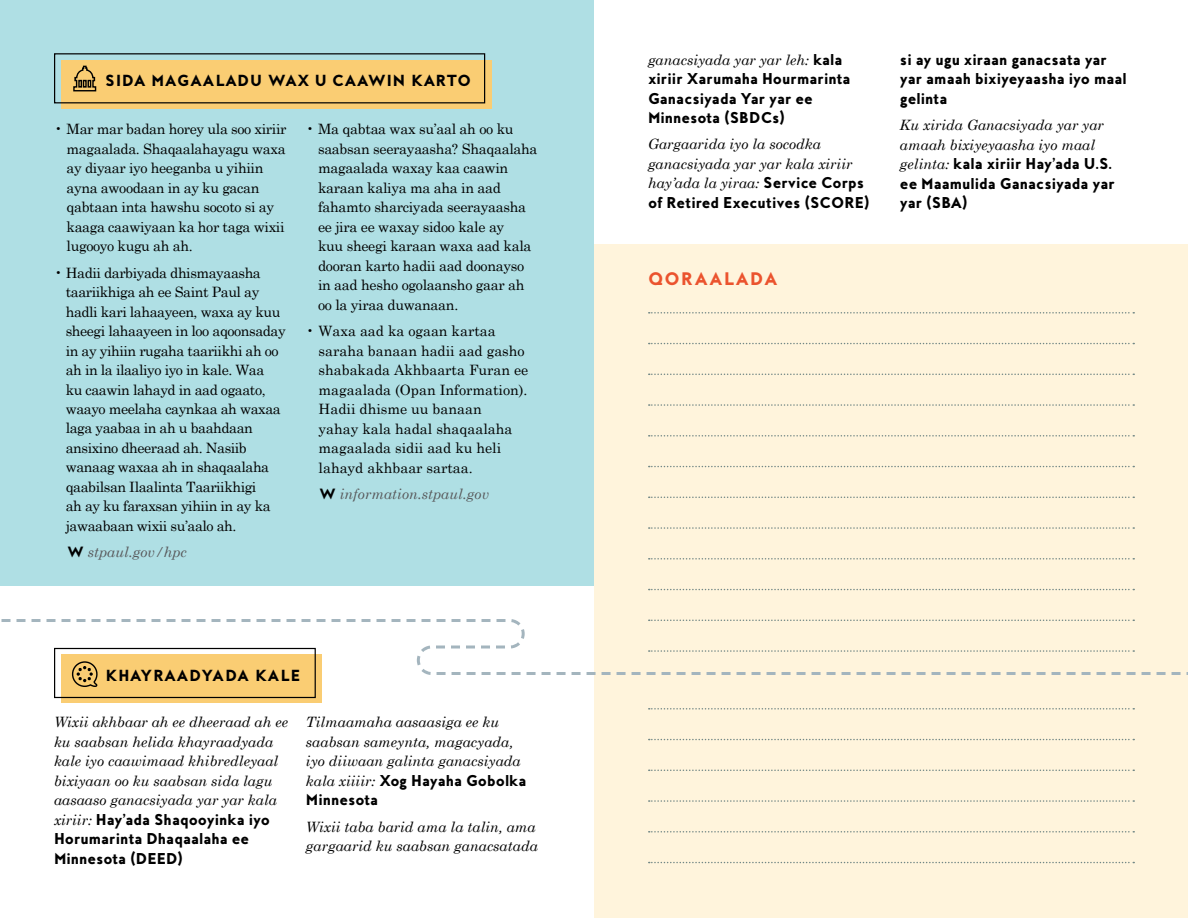
<style>
.page{position:relative;width:1188px;height:918px;background:#fff}
.page>*{position:absolute;margin:0;border:0;box-sizing:border-box;transform-origin:0 0}
.t1{font:900 16.5px "MB Empire";letter-spacing:.075em;color:#eb532e}
.t2{font:900 14.55px "MB Empire";letter-spacing:.025em;color:#000}
.t3{font:14.25px/19.5px "Century Schoolbook";letter-spacing:-.025em;color:#000}
.t4{font:italic 14.25px/19.5px "Century Schoolbook";color:#000}
.t5{font:900 14.25px/19.5px "MB Empire";color:#000}
.t6{font:14.25px/19.5px "Century Schoolbook";color:#000}
.t7{font:italic 14.25px "Century Schoolbook";color:#58595b}
.s1{font-family:"MB Empire";font-weight:900;font-style:normal;font-size:13.5px;color:#000}
.s2{font-family:"Century Schoolbook";font-weight:400;font-style:italic}
.s3{font-family:"MB Empire";font-weight:900;font-style:normal}
</style>
<div class="page">
<div style="left:0;top:0;width:594px;height:585px;background:#afdfe4"></div>
<div style="left:594px;top:244px;width:594px;height:674px;background:#fff4dc"></div>
<div style="left:61px;top:60px;width:430px;height:49px;background:#facd73"></div>
<div style="left:54px;top:53px;width:431px;height:50px;border:1px solid #000"></div>
<svg style="left:73px;top:65px;width:24px;height:27px"></svg>
<div style="left:61px;top:654px;width:261px;height:49px;background:#facd73"></div>
<div style="left:54px;top:648px;width:262px;height:50px;border:1px solid #000"></div>
<svg style="left:649px;top:312px;width:485px;height:2px"></svg>
<svg style="left:649px;top:343px;width:485px;height:1px"></svg>
<svg style="left:649px;top:374px;width:485px;height:1px"></svg>
<svg style="left:649px;top:404px;width:485px;height:2px"></svg>
<svg style="left:649px;top:435px;width:485px;height:2px"></svg>
<svg style="left:649px;top:466px;width:485px;height:1px"></svg>
<svg style="left:649px;top:497px;width:485px;height:1px"></svg>
<svg style="left:649px;top:527px;width:485px;height:2px"></svg>
<svg style="left:649px;top:558px;width:485px;height:2px"></svg>
<svg style="left:649px;top:589px;width:485px;height:1px"></svg>
<svg style="left:1px;top:619px;width:1187px;height:69px"></svg>
<svg style="left:649px;top:708px;width:485px;height:2px"></svg>
<svg style="left:649px;top:739px;width:485px;height:1px"></svg>
<svg style="left:649px;top:770px;width:485px;height:1px"></svg>
<svg style="left:649px;top:800px;width:485px;height:2px"></svg>
<svg style="left:649px;top:831px;width:485px;height:2px"></svg>
<svg style="left:649px;top:862px;width:485px;height:1px"></svg>
<p class="t2" style="left:105px;top:71px;width:367px">SIDA MAGAALADU WAX U CAAWIN KARTO</p>
<p class="t3" style="left:67px;top:119px;width:221px;text-indent:-13px">• Mar mar badan horey ula soo xiriir magaalada. Shaqaalahayagu waxa ay diyaar iyo heeganba u yihiin ayna awoodaan in ay ku gacan qabtaan inta hawshu socoto si ay kaaga caawiyaan ka hor taga wixii lugooyo kugu ah ah.</p>
<p class="t3" style="left:66px;top:262px;width:222px;text-indent:-12px">• Hadii darbiyada dhismayaasha taariikhiga ah ee Saint Paul ay hadli kari lahaayeen, waxa ay kuu sheegi lahaayeen in loo aqoonsaday in ay yihiin rugaha taariikhi ah oo ah in la ilaaliyo iyo in kale. Waa<br>ku caawin lahayd in aad ogaato, waayo meelaha caynkaa ah waxaa laga yaabaa in ah u baahdaan ansixino dheeraad ah. Nasiib wanaag waxaa ah in shaqaalaha qaabilsan Ilaalinta Taariikhigi<br>ah ay ku faraxsan yihiin in ay ka jawaabaan wixii su’aalo ah.</p>
<p class="t7" style="left:68px;top:544px;width:121px"><span class="s1">W</span> stpaul.gov/hpc</p>
<p class="t3" style="left:318px;top:119px;width:221px;text-indent:-12px">• Ma qabtaa wax su’aal ah oo ku saabsan seerayaasha? Shaqaalaha magaalada waxay kaa caawin karaan kaliya ma aha in aad fahamto sharciyada seerayaasha ee jira ee waxay sidoo kale ay<br>kuu sheegi karaan waxa aad kala dooran karto hadii aad doonayso in aad hesho ogolaansho gaar ah oo la yiraa duwanaan.</p>
<p class="t6" style="left:319px;top:321px;width:211px;text-indent:-13px">• Waxa aad ka ogaan kartaa saraha banaan hadii aad gasho shabakada Akhbaarta Furan ee magaalada (Opan Information).<br>Hadii dhisme uu banaan<br>yahay kala hadal shaqaalaha magaalada sidii aad ku heli lahayd akhbaar sartaa.</p>
<p class="t7" style="left:320px;top:485px;width:171px"><span class="s1">W</span> information.stpaul.gov</p>
<p class="t2" style="left:106px;top:666px;width:196px">KHAYRAADYADA KALE</p>
<p class="t4" style="left:54px;top:712px;width:236px">Wixii akhbaar ah ee dheeraad ah ee ku saabsan helida khayraadyada kale iyo caawimaad khibredleyaal bixiyaan oo ku saabsan sida lagu aasaaso ganacsiyada yar yar kala</p>
<p class="t5" style="left:54px;top:810px;width:218px"><span class="s2">xiriir:</span> Hay’ada Shaqooyinka iyo<br>Horumarinta Dhaqaalaha ee<br>Minnesota (DEED)</p>
<p class="t4" style="left:306px;top:712px;width:216px">Tilmaamaha aasaasiga ee ku saabsan sameynta, magacyada, iyo diiwaan galinta ganacsiyada</p>
<p class="t5" style="left:306px;top:771px;width:222px"><span class="s2">kala xiiiir:</span> Xog Hayaha Gobolka<br>Minnesota</p>
<p class="t4" style="left:306px;top:817px;width:233px">Wixii taba barid ama la talin, ama gargaarid ku saabsan ganacsatada</p>
<p class="t4" style="left:648px;top:49px;width:196px">ganacsiyada yar yar leh: <span class="s3">kala</span></p>
<p class="t5" style="left:648px;top:69px;width:204px">xiriir Xarumaha Hourmarinta<br>Ganacsiyada Yar yar ee<br>Minnesota (SBDCs)</p>
<p class="t4" style="left:648px;top:134px;width:218px">Gargaarida iyo la socodka ganacsiyada yar yar kala xiriir hay’ada la yiraa: <span class="s3">Service Corps</span></p>
<p class="t5" style="left:648px;top:192px;width:223px">of Retired Executives (SCORE)</p>
<p class="t1" style="left:648px;top:268px;width:131px">QORAALADA</p>
<p class="t5" style="left:900px;top:50px;width:228px">si ay ugu xiraan ganacsata yar yar amaah bixiyeyaasha iyo maal gelinta</p>
<p class="t4" style="left:900px;top:115px;width:205px">Ku xirida Ganacsiyada yar yar amaah bixiyeyaasha iyo maal</p>
<p class="t5" style="left:900px;top:154px;width:216px"><span class="s2">gelinta:</span> kala xiriir Hay’ada U.S. ee Maamulida Ganacsiyada yar yar (SBA)</p>
</div>
